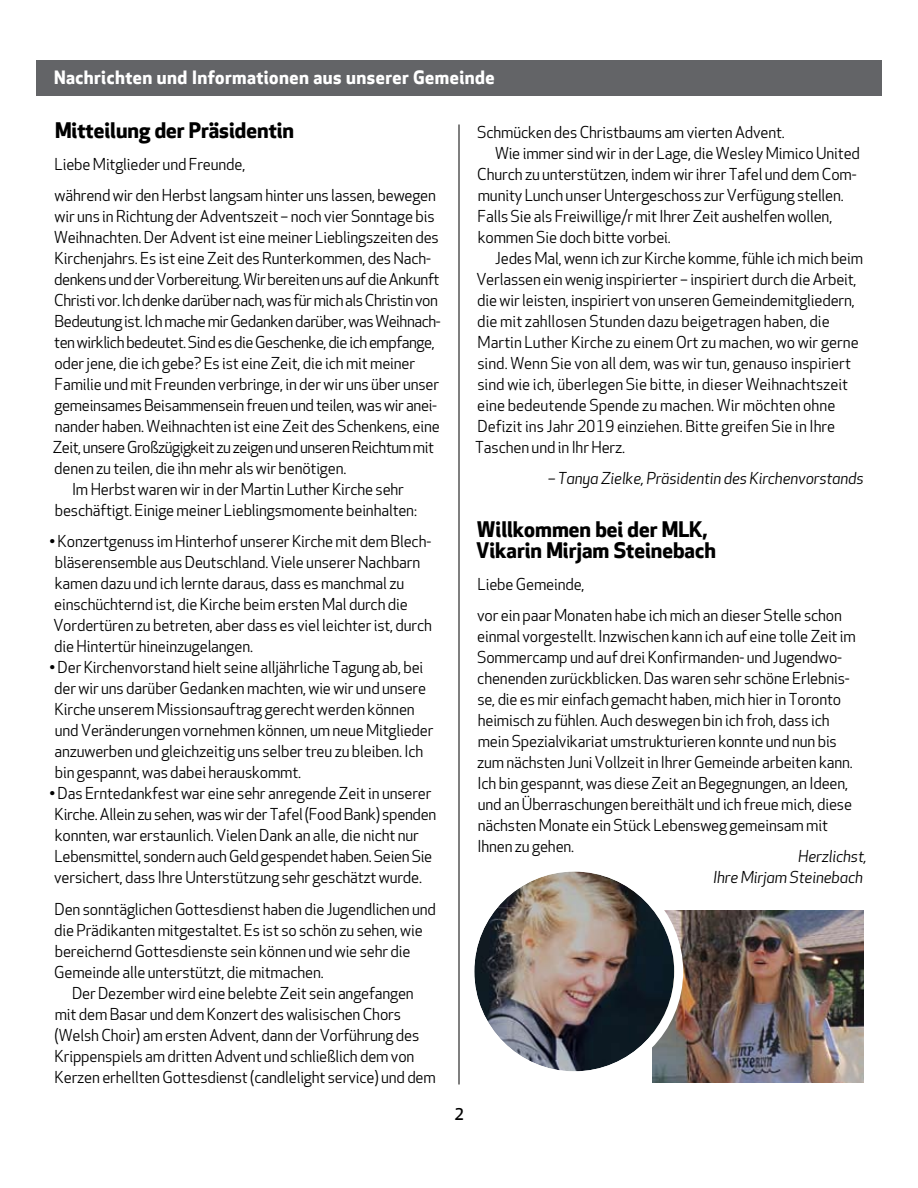
<style>
.page{position:relative;width:918px;height:1188px;background:#fff}
.page>*{position:absolute;margin:0;border:0;box-sizing:border-box;transform-origin:0 0}
.t1{font:700 21px/21px "Apex New";color:#000}
.t2{font:700 18px "Apex New";letter-spacing:.025em;color:#fff}
.t3{font:15.75px/21px "Apex New";letter-spacing:-.01em;color:#000}
.t4{font:15.75px "Apex New";letter-spacing:-.03em;color:#000}
.t5{font:italic 15.75px/21px "Apex New";letter-spacing:-.01em;color:#000;text-align:right}
.t6{font:500 15.75px "Apex New";color:#000}
</style>
<div class="page">
<hr style="left:459px;top:124px;width:1px;height:960px;background:#000">
<div style="left:36px;top:60px;width:846px;height:36px;background:#636467"></div>
<img style="left:652px;top:911px;width:212px;height:172px">
<img style="left:474px;top:872px;width:200px;height:199px;border-radius:100px">
<div style="left:465px;top:863px;width:218px;height:217px;border:9px solid #fff;border-radius:50%"></div>
<p class="t2" style="left:54px;top:67px;width:442px">Nachrichten und Informationen aus unserer Gemeinde</p>
<h1 class="t1" style="left:55px;top:120px;width:241px">Mitteilung der Präsidentin</h1>
<p class="t3" style="left:55px;top:149px;width:383px;line-height:31.5px">Liebe Mitglieder und Freunde,<br>während wir den Herbst langsam hinter uns lassen, bewegen</p>
<p class="t3" style="left:55px;top:206px;width:382px">wir uns in Richtung der Adventszeit – noch vier Sonntage bis</p>
<p class="t3" style="left:54px;top:227px;width:386px">Weihnachten. Der Advent ist eine meiner Lieblingszeiten des</p>
<p class="t3" style="left:55px;top:248px;width:378px">Kirchenjahrs. Es ist eine Zeit des Runterkommen, des Nach-</p>
<p class="t4" style="left:54px;top:270px;width:387px">denkens und der Vorbereitung. Wir bereiten uns auf die Ankunft</p>
<p class="t4" style="left:54px;top:291px;width:385px">Christi vor. Ich denke darüber nach, was für mich als Christin von</p>
<p class="t4" style="left:55px;top:312px;width:388px">Bedeutung ist. Ich mache mir Gedanken darüber, was Weihnach-</p>
<p class="t4" style="left:54px;top:333px;width:382px">ten wirklich bedeutet. Sind es die Geschenke, die ich empfange,</p>
<p class="t3" style="left:55px;top:353px;width:362px">oder jene, die ich gebe? Es ist eine Zeit, die ich mit meiner</p>
<p class="t3" style="left:55px;top:374px;width:386px">Familie und mit Freunden verbringe, in der wir uns über unser</p>
<p class="t3" style="left:54px;top:395px;width:384px">gemeinsames Beisammensein freuen und teilen, was wir anei-</p>
<p class="t3" style="left:55px;top:416px;width:386px">nander haben. Weihnachten ist eine Zeit des Schenkens, eine</p>
<p class="t4" style="left:53px;top:438px;width:383px">Zeit, unsere Großzügigkeit zu zeigen und unseren Reichtum mit</p>
<p class="t3" style="left:54px;top:458px;width:294px">denen zu teilen, die ihn mehr als wir benötigen.</p>
<p class="t3" style="left:72px;top:479px;width:333px">Im Herbst waren wir in der Martin Luther Kirche sehr</p>
<p class="t3" style="left:55px;top:500px;width:364px">beschäftigt. Einige meiner Lieblingsmomente beinhalten:</p>
<p class="t3" style="left:49px;top:532px;width:384px">• Konzertgenuss im Hinterhof unserer Kirche mit dem Blech&shy;bläserensemble aus Deutschland. Viele unserer Nachbarn kamen dazu und ich lernte daraus, dass es manchmal zu einschüchternd ist, die Kirche beim ersten Mal durch die Vordertüren zu betreten, aber dass es viel leichter ist, durch die Hintertür hineinzugelangen.</p>
<p class="t3" style="left:54px;top:658px;width:381px;text-indent:-5px">• Der Kirchenvorstand hielt seine alljährliche Tagung ab, bei der wir uns darüber Gedanken machten, wie wir und unsere Kirche unserem Missionsauftrag gerecht werden können und Veränderungen vornehmen können, um neue Mitglieder anzuwerben und gleichzeitig uns selber treu zu bleiben. Ich bin gespannt, was dabei herauskommt.</p>
<p class="t3" style="left:54px;top:784px;width:384px;text-indent:-5px">• Das Erntedankfest war eine sehr anregende Zeit in unserer Kirche. Allein zu sehen, was wir der Tafel (Food Bank) spenden konnten, war erstaunlich. Vielen Dank an alle, die nicht nur Lebensmittel, sondern auch Geld gespendet haben. Seien Sie versichert, dass Ihre Unterstützung sehr geschätzt wurde.</p>
<p class="t3" style="left:54px;top:899px;width:383px">Den sonntäglichen Gottesdienst haben die Jugendlichen und die Prädikanten mitgestaltet. Es ist so schön zu sehen, wie bereichernd Gottesdienste sein können und wie sehr die Gemeinde alle unterstützt, die mitmachen.</p>
<p class="t3" style="left:55px;top:983px;width:383px;text-indent:17px">Der Dezember wird eine belebte Zeit sein angefangen mit dem Basar und dem Konzert des walisischen Chors (Welsh Choir) am ersten Advent, dann der Vorführung des Krippenspiels am dritten Advent und schließlich dem von Kerzen erhellten Gottesdienst (candlelight service) und dem</p>
<p class="t3" style="left:477px;top:122px;width:309px">Schmücken des Christbaums am vierten Advent.</p>
<p class="t3" style="left:495px;top:143px;width:366px">Wie immer sind wir in der Lage, die Wesley Mimico United</p>
<p class="t3" style="left:477px;top:164px;width:381px">Church zu unterstützen, indem wir ihrer Tafel und dem Com-</p>
<p class="t3" style="left:478px;top:185px;width:368px">munity Lunch unser Untergeschoss zur Verfügung stellen.</p>
<p class="t3" style="left:478px;top:206px;width:356px">Falls Sie als Freiwillige/r mit Ihrer Zeit aushelfen wollen,</p>
<p class="t3" style="left:478px;top:227px;width:195px">kommen Sie doch bitte vorbei.</p>
<p class="t3" style="left:495px;top:248px;width:370px">Jedes Mal, wenn ich zur Kirche komme, fühle ich mich beim</p>
<p class="t3" style="left:476px;top:269px;width:382px">Verlassen ein wenig inspirierter – inspiriert durch die Arbeit,</p>
<p class="t3" style="left:477px;top:290px;width:379px">die wir leisten, inspiriert von unseren Gemeindemitgliedern,</p>
<p class="t3" style="left:477px;top:311px;width:354px">die mit zahllosen Stunden dazu beigetragen haben, die</p>
<p class="t3" style="left:478px;top:332px;width:383px">Martin Luther Kirche zu einem Ort zu machen, wo wir gerne</p>
<p class="t3" style="left:477px;top:353px;width:375px">sind. Wenn Sie von all dem, was wir tun, genauso inspiriert</p>
<p class="t3" style="left:477px;top:374px;width:372px">sind wie ich, überlegen Sie bitte, in dieser Weihnachtszeit</p>
<p class="t3" style="left:477px;top:395px;width:360px">eine bedeutende Spende zu machen. Wir möchten ohne</p>
<p class="t3" style="left:478px;top:416px;width:359px">Defizit ins Jahr 2019 einziehen. Bitte greifen Sie in Ihre</p>
<p class="t3" style="left:475px;top:437px;width:151px">Taschen und in Ihr Herz.</p>
<p class="t5" style="left:548px;top:469px;width:318px">– Tanya Zielke, Präsidentin des Kirchenvorstands</p>
<h1 class="t1" style="left:476px;top:519px;width:241px">Willkommen bei der MLK,<br>Vikarin Mirjam Steinebach</h1>
<p class="t3" style="left:477px;top:569px;width:366px;line-height:31.5px">Liebe Gemeinde,<br>vor ein paar Monaten habe ich mich an dieser Stelle schon</p>
<p class="t3" style="left:477px;top:626px;width:380px">einmal vorgestellt. Inzwischen kann ich auf eine tolle Zeit im Sommercamp und auf drei Konfirmanden- und Jugendwo&shy;chenenden zurückblicken. Das waren sehr schöne Erlebnis&shy;se, die es mir einfach gemacht haben, mich hier in Toronto heimisch zu fühlen. Auch deswegen bin ich froh, dass ich mein Spezialvikariat umstrukturieren konnte und nun bis zum nächsten Juni Vollzeit in Ihrer Gemeinde arbeiten kann.<br>Ich bin gespannt, was diese Zeit an Begegnungen, an Ideen, und an Überraschungen bereithält und ich freue mich, diese nächsten Monate ein Stück Lebensweg gemeinsam mit Ihnen zu gehen.</p>
<p class="t5" style="left:713px;top:847px;width:155px">Herzlichst,<br>Ihre Mirjam Steinebach</p>
<p class="t6" style="left:454px;top:1105px;width:11px">2</p>
</div>
